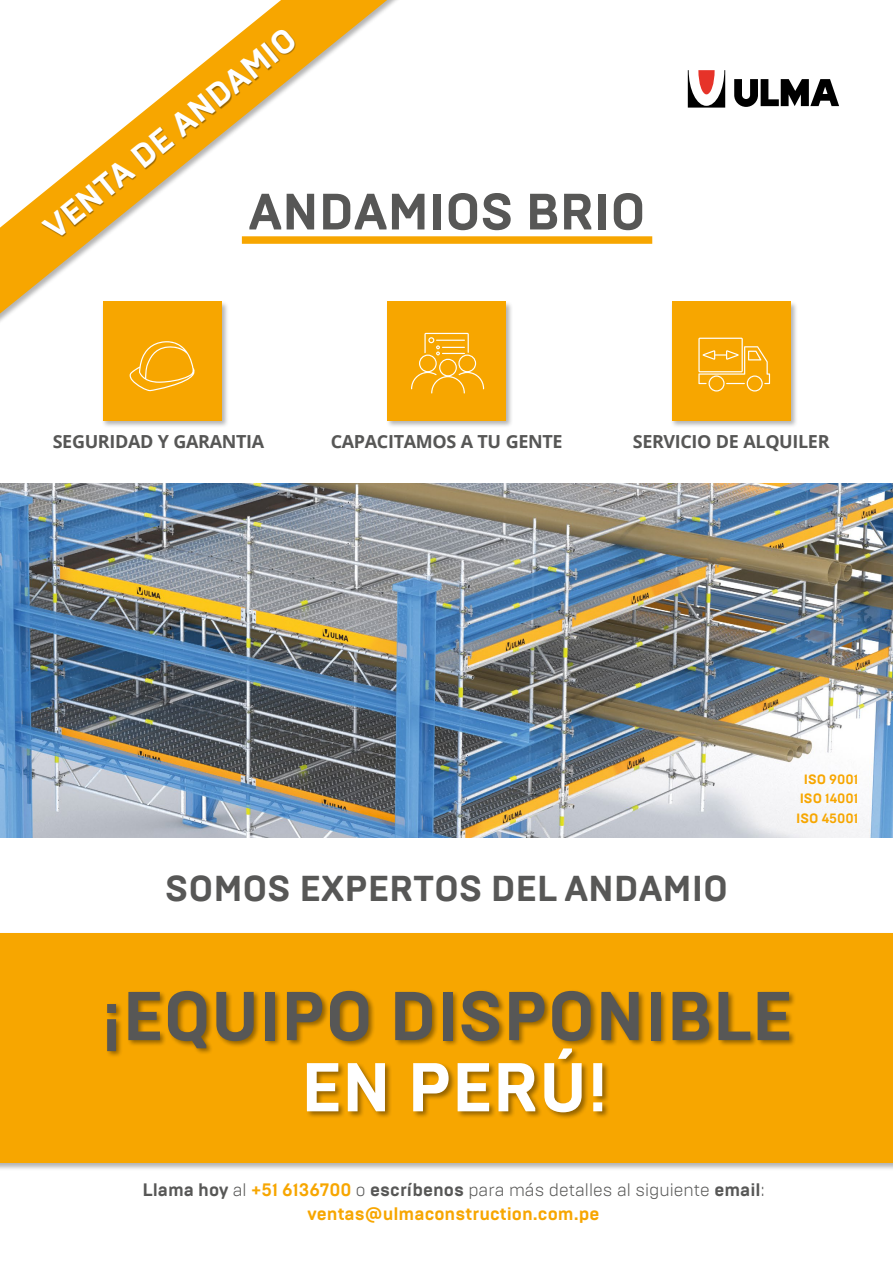
<style>
.page{position:relative;width:893px;height:1263px;background:#fff}
.page>*{position:absolute;margin:0;border:0;box-sizing:border-box;transform-origin:0 0}
.t1{font:700 68.85px "Brutal Type";color:#575756}
.t2{font:700 68.85px "Brutal Type";color:#fff}
.t3{font:700 51px "Brutal Type";color:#575756}
.t4{font:700 36px "Brutal Type";color:#575756}
.t5{font:700 33px "Brutal Type";color:#fff}
.t6{font:700 18px/24px "Brutal Type";color:#f7a600;text-align:center}
.t7{font:700 18px "Open Sans";letter-spacing:-.02em;color:#575756}
.t8{font:700 13.5px/19.5px "Brutal Type";color:#f7a600;text-align:center}
.s1{color:#575756}
.s2{font-weight:300;color:#575756}
</style>
<div class="page">
<img style="left:0;top:484px;width:893px;height:354px">
<svg style="left:688px;top:70px;width:37px;height:38px"></svg>
<svg style="left:734px;top:79px;width:105px;height:28px"></svg>
<div style="left:242px;top:236px;width:410px;height:8px;background:#f7a600"></div>
<div style="left:0;top:932px;width:893px;height:239px;background:#000;opacity:.3"></div>
<div style="left:0;top:933px;width:893px;height:230px;background:#f7a600"></div>
<div style="left:106px;top:990px;width:690px;height:130px;background:#000;opacity:.4"></div>
<div style="left:0;top:0;width:482px;height:349px;background:#fff"></div>
<svg style="left:0;top:0;width:387px;height:314px"></svg>
<div style="left:41px;top:30px;width:255px;height:207px;background:#000;opacity:.4"></div>
<div style="left:101px;top:301px;width:128px;height:128px;background:#000;opacity:.3"></div>
<div style="left:103px;top:302px;width:119px;height:119px;background:#f7a600"></div>
<svg style="left:129px;top:341px;width:66px;height:50px"></svg>
<div style="left:670px;top:301px;width:128px;height:128px;background:#000;opacity:.3"></div>
<div style="left:671px;top:302px;width:119px;height:119px;background:#f7a600"></div>
<svg style="left:698px;top:338px;width:72px;height:53px"></svg>
<div style="left:386px;top:301px;width:128px;height:128px;background:#000;opacity:.3"></div>
<div style="left:387px;top:302px;width:119px;height:119px;background:#f7a600"></div>
<svg style="left:411px;top:333px;width:73px;height:60px"></svg>
<h3 class="t5" style="left:36px;top:216px;width:315px;rotate:-39deg">VENTA DE ANDAMIO</h3>
<h2 class="t3" style="left:248px;top:181px;width:399px">ANDAMIOS BRIO</h2>
<p class="t7" style="left:53px;top:429px;width:213px">SEGURIDAD Y GARANTIA</p>
<p class="t7" style="left:331px;top:429px;width:233px">CAPACITAMOS A TU GENTE</p>
<p class="t7" style="left:633px;top:429px;width:198px">SERVICIO DE ALQUILER</p>
<p class="t8" style="left:796px;top:769px;width:64px">ISO 9001<br>ISO 14001<br>ISO 45001</p>
<h3 class="t4" style="left:165px;top:867px;width:565px">SOMOS EXPERTOS DEL ANDAMIO</h3>
<h1 class="t1" style="left:101px;top:974px;width:693px">¡EQUIPO DISPONIBLE</h1>
<h1 class="t2" style="left:301px;top:1045px;width:309px">EN PERÚ!</h1>
<p class="t6" style="left:143px;top:1178px;width:624px"><span class="s1">Llama hoy</span> <span class="s2">al</span> +51 6136700 <span class="s2">o</span> <span class="s1">escríbenos</span> <span class="s2">para más detalles al siguiente</span> <span class="s1">email</span><span class="s2">: </span>ventas@ulmaconstruction.com.pe</p>
</div>
